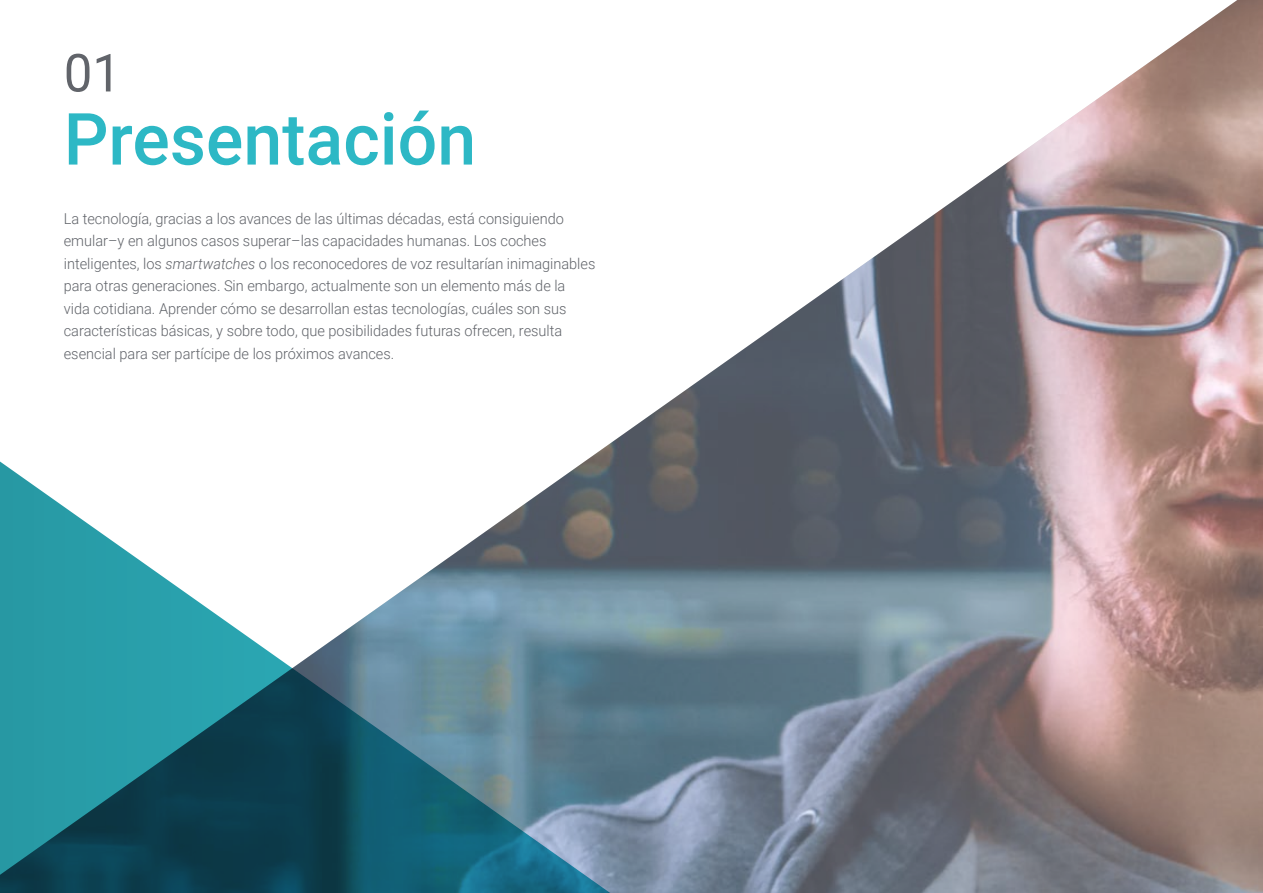
<style>
.page{position:relative;width:1263px;height:893px;background:#fff}
.page>*{position:absolute;margin:0;border:0;box-sizing:border-box;transform-origin:0 0}
.t1{font:500 72px "Roboto";color:#2db8c5}
.t2{font:52.5px "Roboto";color:#61646a}
.t3{font:300 15px/22.5px "Roboto";color:#61646a}
.s1{font-style:italic}
</style>
<div class="page">
<img style="left:606px;top:0;width:657px;height:893px">
<svg style="left:0;top:446px;width:640px;height:447px"></svg>
<h2 class="t2" style="left:64px;top:36px;width:59px">01</h2>
<h1 class="t1" style="left:64px;top:89px;width:414px">Presentación</h1>
<p class="t3" style="left:64px;top:207px;width:533px">La tecnología, gracias a los avances de las últimas décadas, está consiguiendo emular–y en algunos casos superar–las capacidades humanas. Los coches inteligentes, los <span class="s1">smartwatches</span> o los reconocedores de voz resultarían inimaginables para otras generaciones. Sin embargo, actualmente son un elemento más de la<br>vida cotidiana. Aprender cómo se desarrollan estas tecnologías, cuáles son sus características básicas, y sobre todo, que posibilidades futuras ofrecen, resulta esencial para ser partícipe de los próximos avances.</p>
</div>
